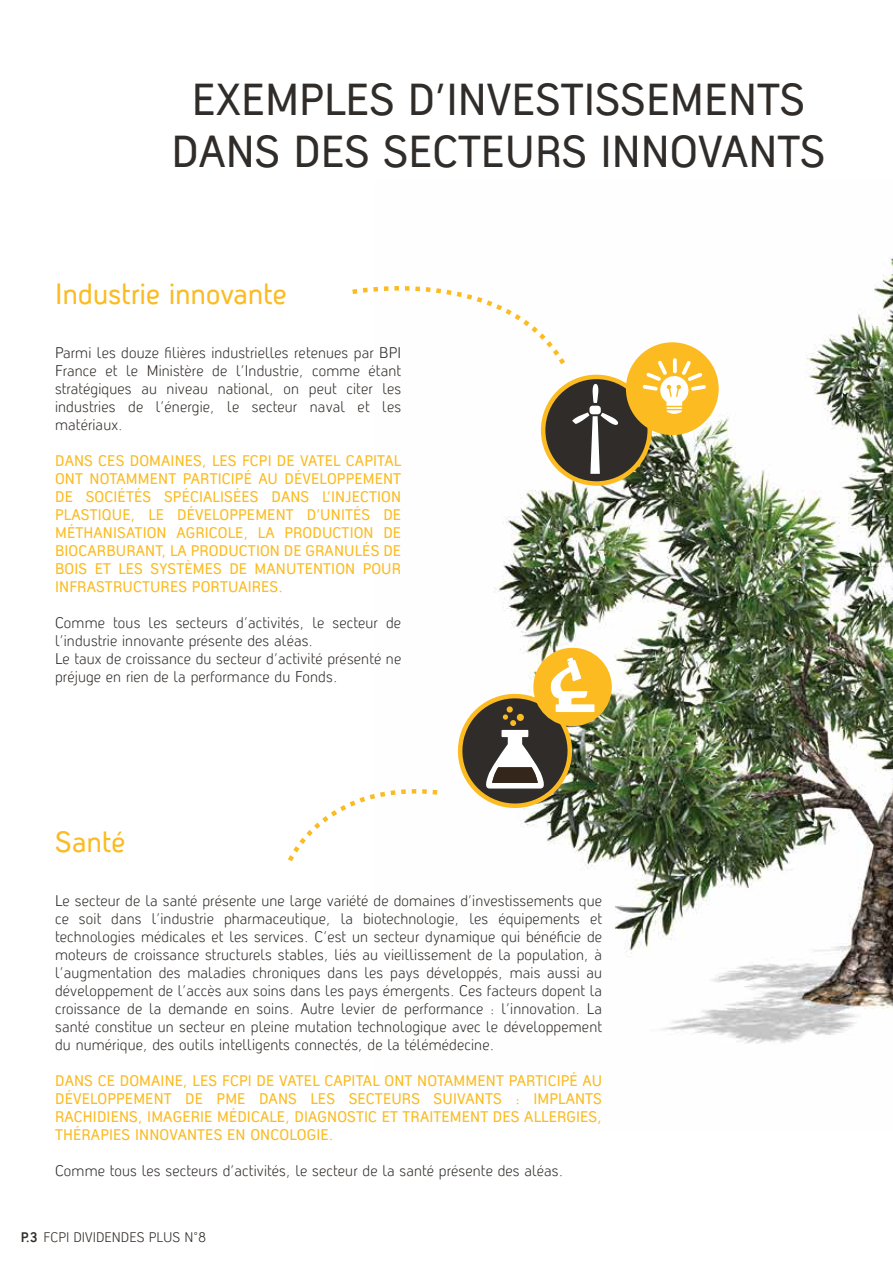
<style>
.page{position:relative;width:893px;height:1263px;background:#fff}
.page>*{position:absolute;margin:0;border:0;box-sizing:border-box;transform-origin:0 0}
.t1{font:43.5px/52.2px "Antagometrica BT";color:#302c29;text-align:center}
.t2{font:28.5px "Antagometrica BT";letter-spacing:.01em;color:#fbbb21}
.t3{font:15px/18px "Antagometrica BT Light";letter-spacing:.01em;color:#302c29;text-align:justify}
.t4{font:15px/18px "Antagometrica BT";letter-spacing:.01em;color:#fbbb21;text-align:justify}
.t5{font:13.5px "Antagometrica BT Light";color:#302c29}
.s1{font-family:"Antagometrica BT";font-weight:700}
</style>
<div class="page">
<img style="left:494px;top:258px;width:399px;height:786px">
<svg style="left:352px;top:264px;width:217px;height:105px"></svg>
<div style="left:543px;top:377px;width:107px;height:106px;background:#302c29;border-radius:50%"></div>
<div style="left:541px;top:375px;width:111px;height:111px;border:4px solid #fbbb21;border-radius:50%"></div>
<div style="left:589px;top:406px;width:12px;height:8px;background:#fff;border-radius:3px"></div>
<svg style="left:592px;top:384px;width:7px;height:19px"></svg>
<svg style="left:572px;top:412px;width:46px;height:62px"></svg>
<div style="left:626px;top:342px;width:93px;height:93px;background:#fbbb21;border-radius:50%"></div>
<svg style="left:643px;top:361px;width:63px;height:53px"></svg>
<div style="left:533px;top:647px;width:79px;height:79px;background:#fbbb21;border-radius:50%"></div>
<svg style="left:288px;top:657px;width:306px;height:208px"></svg>
<h1 class="t1" style="left:172px;top:73px;width:656px">EXEMPLES D’INVESTISSEMENTS<br>DANS DES SECTEURS INNOVANTS</h1>
<h2 class="t2" style="left:55px;top:277px;width:233px">Industrie innovante</h2>
<p class="t3" style="left:55px;top:344px;width:348px">Parmi les douze filières industrielles retenues par BPI France et le Ministère de l’Industrie, comme étant stratégiques au niveau national, on peut citer les industries de l’énergie, le secteur naval et les matériaux.</p>
<p class="t4" style="left:55px;top:452px;width:348px">DANS CES DOMAINES, LES FCPI DE VATEL CAPITAL ONT NOTAMMENT PARTICIPÉ AU DÉVELOPPEMENT DE SOCIÉTÉS SPÉCIALISÉES DANS L’INJECTION PLASTIQUE, LE DÉVELOPPEMENT D’UNITÉS DE MÉTHANISATION AGRICOLE, LA PRODUCTION DE BIOCARBURANT, LA PRODUCTION DE GRANULÉS DE BOIS ET LES SYSTÈMES DE MANUTENTION POUR INFRASTRUCTURES PORTUAIRES.</p>
<p class="t3" style="left:55px;top:614px;width:348px;text-align:left">Comme tous les secteurs d’activités, le secteur de l’industrie innovante présente des aléas.<br>Le taux de croissance du secteur d’activité présenté ne préjuge en rien de la performance du Fonds.</p>
<h2 class="t2" style="left:55px;top:825px;width:72px">Santé</h2>
<p class="t3" style="left:55px;top:892px;width:548px">Le secteur de la santé présente une large variété de domaines d’investissements que ce soit dans l’industrie pharmaceutique, la biotechnologie, les équipements et technologies médicales et les services. C’est un secteur dynamique qui bénéficie de moteurs de croissance structurels stables, liés au vieillissement de la population, à l’augmentation des maladies chroniques dans les pays développés, mais aussi au développement de l’accès aux soins dans les pays émergents. Ces facteurs dopent la croissance de la demande en soins. Autre levier de performance : l’innovation. La santé constitue un secteur en pleine mutation technologique avec le développement du numérique, des outils intelligents connectés, de la télémédecine.</p>
<p class="t4" style="left:55px;top:1072px;width:549px">DANS CE DOMAINE, LES FCPI DE VATEL CAPITAL ONT NOTAMMENT PARTICIPÉ AU DÉVELOPPEMENT DE PME DANS LES SECTEURS SUIVANTS : IMPLANTS RACHIDIENS, IMAGERIE MÉDICALE, DIAGNOSTIC ET TRAITEMENT DES ALLERGIES, THÉRAPIES INNOVANTES EN ONCOLOGIE.</p>
<p class="t3" style="left:55px;top:1162px;width:510px">Comme tous les secteurs d’activités, le secteur de la santé présente des aléas.</p>
<p class="t5" style="left:21px;top:1229px;width:187px"><span class="s1">P.3</span> FCPI DIVIDENDES PLUS N°8</p>
</div>
